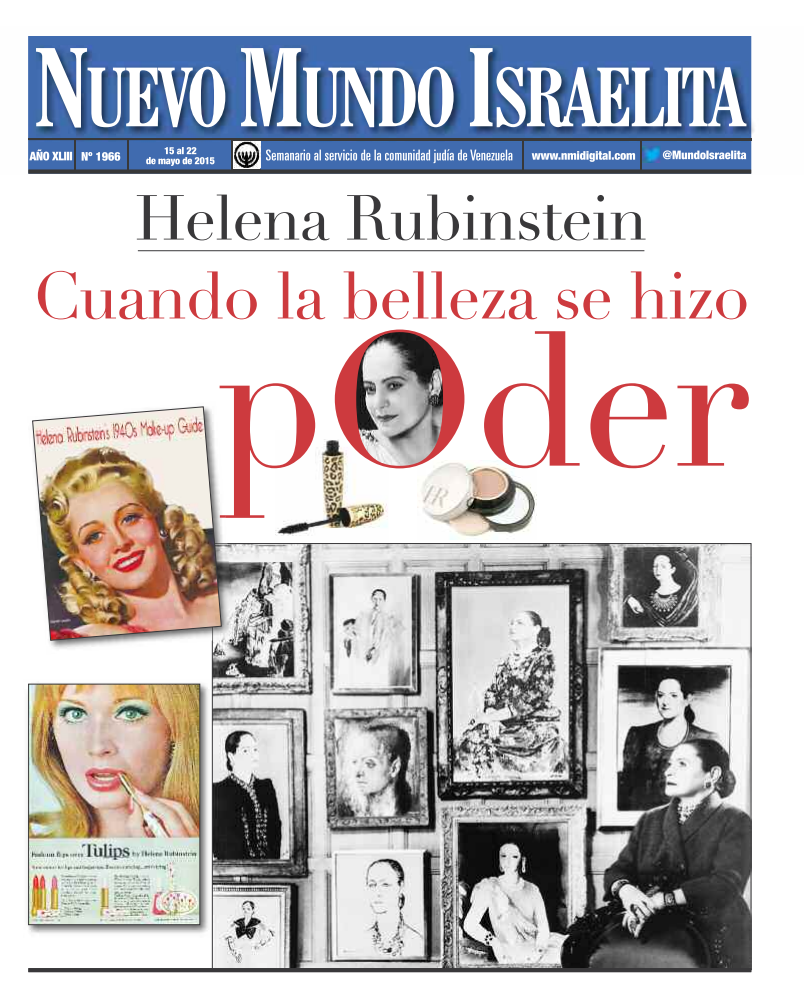
<style>
.page{position:relative;width:808px;height:1007px;background:#fff}
.page>*{position:absolute;margin:0;border:0;box-sizing:border-box;transform-origin:0 0}
.t1{font:186.3px "Didot";letter-spacing:-.015em;color:#cd3a3e}
.t2{font:700 condensed 81.6px "Century Schoolbook BT";letter-spacing:-.025em;color:#fff}
.t3{font:65.2px "Didot";letter-spacing:-.015em;color:#cd3a3e}
.t4{font:62.3px "Didot";letter-spacing:-.015em;color:#39383a}
.s1{font-size:108.8px}
</style>
<div class="page">
<img style="left:275px;top:439px;width:113px;height:97px">
<img style="left:418px;top:460px;width:118px;height:79px">
<img style="left:27px;top:679px;width:185px;height:258px">
<img style="left:30px;top:685px;width:168px;height:237px">
<div style="left:28px;top:683px;width:172px;height:241px;border:1px solid #39383a"></div>
<img style="left:214px;top:545px;width:535px;height:422px">
<svg style="left:211px;top:967px;width:540px;height:1px"></svg>
<hr style="left:28px;top:968px;width:723px;height:4px;background:#39383a">
<img style="left:28px;top:36px;width:723px;height:138px">
<img style="left:532px;top:151px;width:70px;height:11px">
<img style="left:266px;top:149px;width:68px;height:11px">
<img style="left:82px;top:152px;width:38px;height:9px">
<img style="left:165px;top:147px;width:31px;height:7px">
<img style="left:146px;top:157px;width:68px;height:9px">
<img style="left:29px;top:149px;width:43px;height:11px">
<img style="left:260px;top:140px;width:491px;height:1px">
<img style="left:28px;top:140px;width:203px;height:1px">
<img style="left:28px;top:169px;width:723px;height:4px">
<svg style="left:127px;top:140px;width:1px;height:31px"></svg>
<img style="left:643px;top:146px;width:19px;height:16px">
<img style="left:663px;top:150px;width:43px;height:9px">
<svg style="left:523px;top:140px;width:1px;height:31px"></svg>
<img style="left:28px;top:139px;width:723px;height:1px">
<svg style="left:74px;top:139px;width:1px;height:32px"></svg>
<svg style="left:231px;top:140px;width:29px;height:32px"></svg>
<svg style="left:640px;top:140px;width:1px;height:31px"></svg>
<img style="left:353px;top:331px;width:92px;height:137px">
<hr style="left:138px;top:250px;width:506px;height:1px;background:#39383a">
<img style="left:49px;top:516px;width:178px;height:138px">
<img style="left:222px;top:543px;width:13px;height:97px">
<img style="left:32px;top:406px;width:190px;height:234px">
<p class="t2" style="left:35px;top:68px;width:711px"><span class="s1">N</span>UEVO <span class="s1">M</span>UNDO <span class="s1">I</span>SRAELITA</p>
<p class="t4" style="left:135px;top:180px;width:514px">Helena Rubinstein</p>
<p class="t3" style="left:33px;top:257px;width:718px">Cuando la belleza se hizo</p>
<h1 class="t1" style="left:214px;top:289px;width:535px">pOder</h1>
</div>
